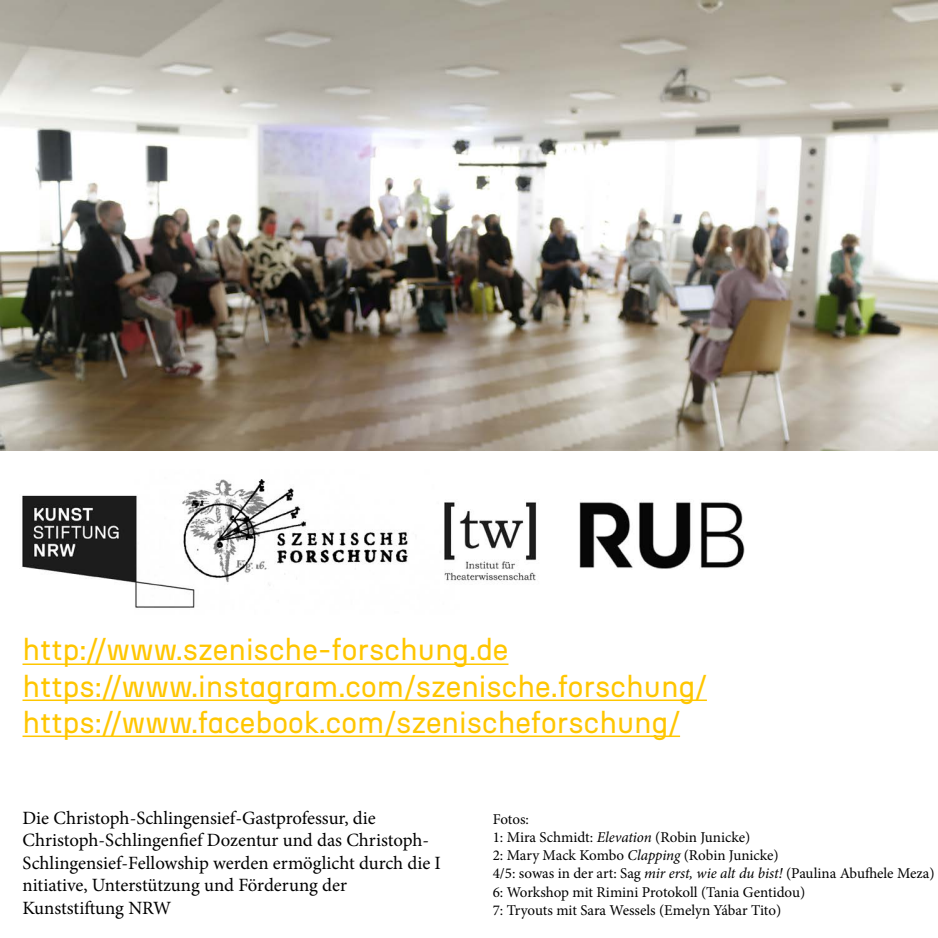
<style>
.page{position:relative;width:938px;height:938px;background:#fff}
.page>*{position:absolute;margin:0;border:0;box-sizing:border-box;transform-origin:0 0}
.t1{font:30px/36px "N27";color:#ffc600}
.t2{font:18.75px/22.5px "Minion Pro";color:#000}
.t3{font:15px/18px "Minion Pro";letter-spacing:-.005em;color:#000}
.s1{font-style:italic}
</style>
<div class="page">
<img style="left:0;top:0;width:938px;height:450px">
<hr style="left:22px;top:663px;width:486px;height:2px;background:#ffc600">
<hr style="left:22px;top:699px;width:685px;height:2px;background:#ffc600">
<hr style="left:22px;top:735px;width:658px;height:2px;background:#ffc600">
<img style="left:22px;top:479px;width:723px;height:129px">
<h1 class="t1" style="left:22px;top:631px;width:686px">http://www.szenische-forschung.de https://www.instagram.com/szenische.forschung/ https://www.facebook.com/szenischeforschung/</h1>
<p class="t2" style="left:22px;top:806px;width:420px">Die Christoph-Schlingensief-Gastprofessur, die Christoph-Schlingenfief Dozentur und das Christoph-Schlingensief-Fellowship werden ermöglicht durch die I nitiative, Unterstützung und Förderung der Kunststiftung NRW</p>
<p class="t3" style="left:492px;top:810px;width:443px">Fotos:<br>1: Mira Schmidt: <span class="s1">Elevation</span> (Robin Junicke)<br>2: Mary Mack Kombo <span class="s1">Clapping</span> (Robin Junicke)<br>4/5: sowas in der art: Sag <span class="s1">mir erst, wie alt du bist!</span> (Paulina Abufhele Meza)<br>6: Workshop mit Rimini Protokoll (Tania Gentidou)<br>7: Tryouts mit Sara Wessels (Emelyn Yábar Tito)</p>
</div>
